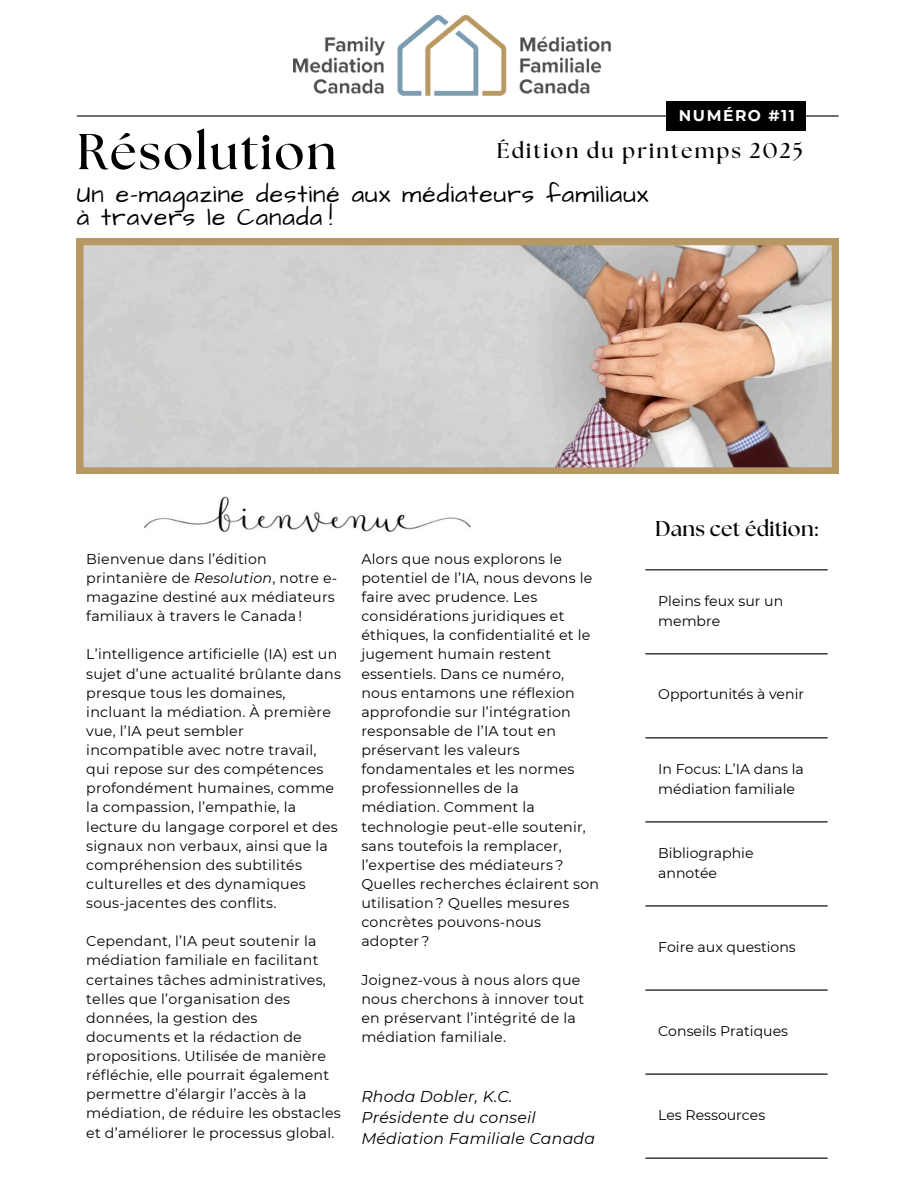
<style>
.page{position:relative;width:918px;height:1188px;background:#fff}
.page>*{position:absolute;margin:0;border:0;box-sizing:border-box;transform-origin:0 0}
.t1{font:700 50.25px "The Seasons";letter-spacing:.04em;color:#000}
.t2{font:24.6px/23.7px "Architects Daughter";letter-spacing:.04em;color:#000}
.t3{font:700 21.45px "The Seasons";letter-spacing:.1em;color:#000}
.t4{font:700 21.45px "The Seasons";letter-spacing:.01em;color:#000}
.t5{font:italic 15.75px "Montserrat";letter-spacing:.015em;color:#000}
.t6{font:700 15.45px "Montserrat";letter-spacing:.1em;color:#fff}
.t7{font:14.25px/19.2px "Montserrat";letter-spacing:.015em;color:#000}
.t8{font:14.1px/19.2px "Montserrat";color:#000}
.s1{font-style:italic}
</style>
<div class="page">
<hr style="left:77px;top:115px;width:762px;height:2px;background:#000">
<svg style="left:77px;top:239px;width:761px;height:235px;background:#cabfb6"></svg>
<hr style="left:646px;top:569px;width:182px;height:1px;background:#000">
<hr style="left:646px;top:653px;width:182px;height:1px;background:#000">
<hr style="left:646px;top:737px;width:182px;height:1px;background:#000">
<hr style="left:646px;top:821px;width:182px;height:1px;background:#000">
<hr style="left:646px;top:905px;width:182px;height:2px;background:#000">
<hr style="left:646px;top:989px;width:182px;height:2px;background:#000">
<hr style="left:646px;top:1074px;width:182px;height:1px;background:#000">
<hr style="left:646px;top:1158px;width:182px;height:1px;background:#000">
<img style="left:294px;top:15px;width:317px;height:80px">
<img style="left:143px;top:496px;width:328px;height:37px">
<div style="left:667px;top:101px;width:139px;height:30px;background:#000"></div>
<p class="t6" style="left:679px;top:106px;width:118px">NUMÉRO #11</p>
<p class="t1" style="left:77px;top:129px;width:261px">Résolution</p>
<h3 class="t3" style="left:497px;top:141px;width:308px">Édition du printemps 2025</h3>
<p class="t2" style="left:77px;top:183px;width:573px">Un e-magazine destiné aux médiateurs familiaux à travers le Canada !</p>
<p class="t7" style="left:86px;top:549px;width:253px">Bienvenue dans l’édition printanière de <span class="s1">Resolution</span>, notre e&shy;magazine destiné aux médiateurs familiaux à travers le Canada !</p>
<p class="t7" style="left:86px;top:645px;width:256px">L’intelligence artificielle (IA) est un sujet d’une actualité brûlante dans presque tous les domaines, incluant la médiation. À première vue, l’IA peut sembler incompatible avec notre travail, qui repose sur des compétences profondément humaines, comme la compassion, l’empathie, la lecture du langage corporel et des signaux non verbaux, ainsi que la compréhension des subtilités culturelles et des dynamiques sous-jacentes des conflits.</p>
<p class="t7" style="left:86px;top:932px;width:256px">Cependant, l’IA peut soutenir la médiation familiale en facilitant certaines tâches administratives, telles que l’organisation des données, la gestion des documents et la rédaction de propositions. Utilisée de manière réfléchie, elle pourrait également permettre d’élargir l’accès à la médiation, de réduire les obstacles et d’améliorer le processus global.</p>
<h1 class="t7" style="left:361px;top:549px;width:239px">Alors que nous explorons le potentiel de l’IA, nous devons le faire avec prudence. Les considérations juridiques et éthiques, la confidentialité et le jugement humain restent essentiels. Dans ce numéro, nous entamons une réflexion approfondie sur l’intégration responsable de l’IA tout en préservant les valeurs fondamentales et les normes professionnelles de la médiation. Comment la technologie peut-elle soutenir, sans toutefois la remplacer, l’expertise des médiateurs ?<br>Quelles recherches éclairent son utilisation? Quelles mesures concrètes pouvons-nous adopter ?</h1>
<h3 class="t7" style="left:361px;top:970px;width:224px">Joignez-vous à nous alors que nous cherchons à innover tout en préservant l’intégrité de la médiation familiale.</h3>
<h2 class="t5" style="left:361px;top:1086px;width:153px">Rhoda Dobler, K.C.</h2>
<p class="t5" style="left:361px;top:1108px;width:176px">Présidente du conseil</p>
<p class="t5" style="left:361px;top:1129px;width:235px">Médiation Familiale Canada</p>
<p class="t4" style="left:655px;top:519px;width:164px">Dans cet édition:</p>
<p class="t8" style="left:658px;top:592px;width:127px">Pleins feux sur un membre</p>
<p class="t8" style="left:658px;top:685px;width:147px">Opportunités à venir</p>
<p class="t8" style="left:658px;top:760px;width:147px">In Focus: L’IA dans la médiation familiale</p>
<p class="t8" style="left:658px;top:844px;width:97px">Bibliographie annotée</p>
<p class="t8" style="left:658px;top:937px;width:139px">Foire aux questions</p>
<p class="t8" style="left:658px;top:1021px;width:132px">Conseils Pratiques</p>
<p class="t8" style="left:658px;top:1105px;width:109px">Les Ressources</p>
</div>
